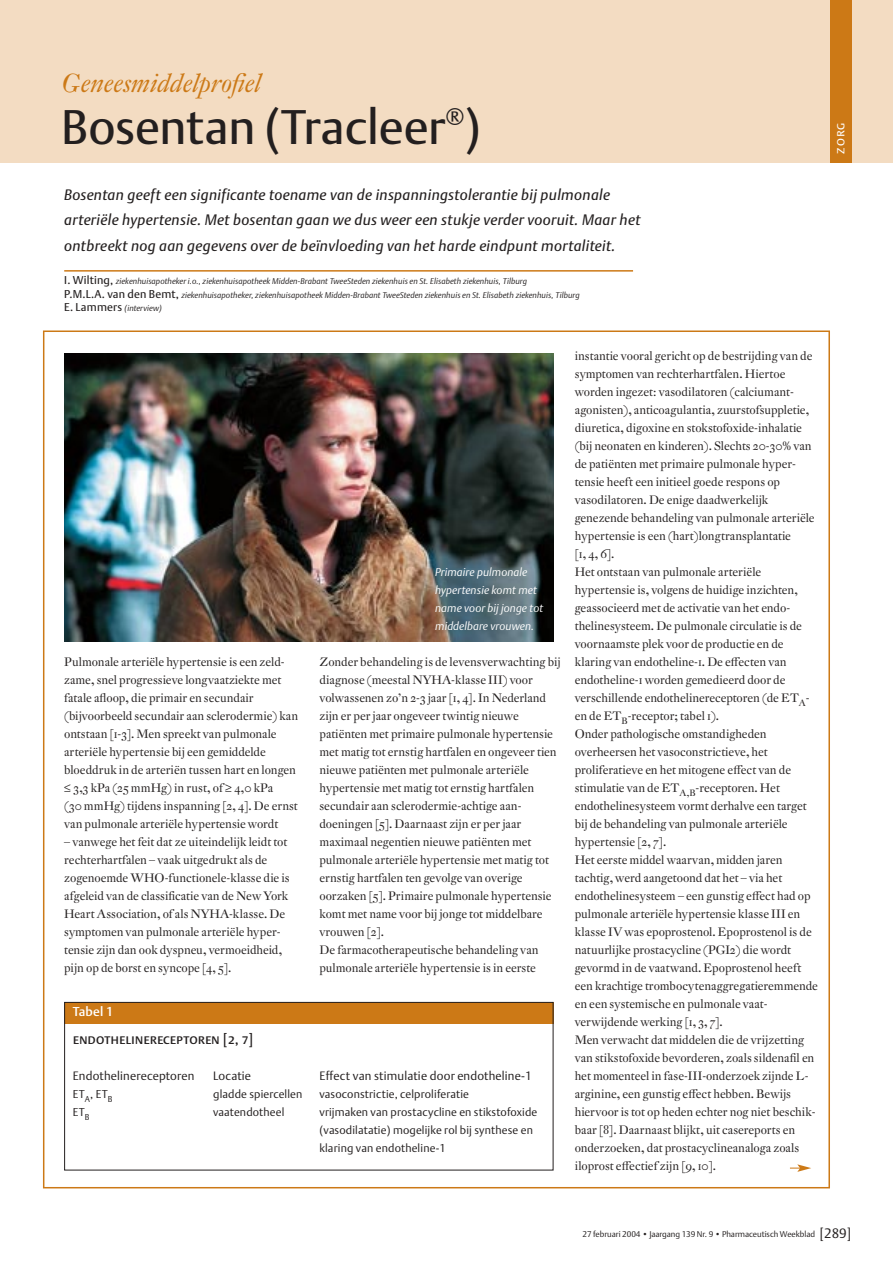
<style>
.page{position:relative;width:893px;height:1262px;background:#fff}
.page>*{position:absolute;margin:0;border:0;box-sizing:border-box;transform-origin:0 0}
.t1{font:48px "DTL Argo T";color:#231f1f}
.t2{font:italic 25.5px "DTL Fleischmann SD";color:#cc7916}
.t3{font:italic 15px/25.5px "DTL Argo T";letter-spacing:.025em;color:#231f1f}
.t4{font:14.25px "DTL Argo T Caps";letter-spacing:-.005em;color:#231f1f}
.t5{font:300 13.5px "DTL Argo T Caps";color:#fff}
.t6{font:700 12.75px "DTL Argo TNS";letter-spacing:.01em;color:#fff}
.t7{font:12px/18px "DTL Fleischmann SD";color:#231f1f}
.t8{font:12px "DTL Argo TNS";letter-spacing:.015em;color:#231f1f}
.t9{font:11.25px/18px "DTL Argo TNS";letter-spacing:.015em;color:#231f1f}
.t10{font:italic 11.25px/18px "DTL Argo TNS";letter-spacing:.01em;color:#fff}
.t11{font:italic 8.25px/13.5px "DTL Argo TNS";letter-spacing:.01em;color:#231f1f}
.t12{font:8.25px "DTL Argo TNS";color:#231f1f}
.s1{font-family:"DTL Fleischmann D Alt"}
.s2{font-family:"DTL Argo T";font-style:normal;font-size:11.25px}
.s3{font-size:13.5px}
</style>
<div class="page">
<div style="left:0;top:0;width:892px;height:162px;background:#f3dcc2"></div>
<div style="left:830px;top:0;width:21px;height:162px;background:#cc7916"></div>
<div style="left:64px;top:1002px;width:489px;height:21px;background:#cc7916"></div>
<div style="left:64px;top:1002px;width:489px;height:168px;border:1px solid #231f1f"></div>
<img style="left:64px;top:353px;width:489px;height:288px">
<hr style="left:64px;top:270px;width:569px;height:2px;background:#cc7916">
<svg style="left:790px;top:1164px;width:21px;height:7px"></svg>
<h2 class="t2" style="left:61px;top:74px;width:201px">Geneesmiddelpro<span class="s1">G</span>el</h2>
<h1 class="t1" style="left:61px;top:107px;width:421px">Bosentan (Tracleer<sup>®</sup>)</h1>
<p class="t3" style="left:64px;top:183px;width:577px">Bosentan geeft een significante toename van de inspanningstolerantie bij pulmonale arteriële hypertensie. Met bosentan gaan we dus weer een stukje verder vooruit. Maar het ontbreekt nog aan gegevens over de beïnvloeding van het harde eindpunt mortaliteit.</p>
<p class="t11" style="left:64px;top:275px;width:517px"><span class="s2">I. Wilting,</span> ziekenhuisapotheker i.o., ziekenhuisapotheek Midden-Brabant TweeSteden ziekenhuis en St. Elisabeth ziekenhuis, Tilburg<br><span class="s2">P.M.L.A. van den Bemt,</span> ziekenhuisapotheker, ziekenhuisapotheek Midden-Brabant TweeSteden ziekenhuis en St. Elisabeth ziekenhuis, Tilburg<br><span class="s2">E. Lammers</span> (interview)</p>
<p class="t7" style="left:64px;top:655px;width:235px">Pulmonale arteriële hypertensie is een zeld&shy;zame, snel progressieve longvaatziekte met fatale a<span class="s1">H</span>oop, die primair en secundair (bijvoorbeeld secundair aan sclerodermie) kan ontstaan [1-3]. Men spreekt van pulmonale arteriële hypertensie bij een gemiddelde bloeddruk in de arteriën tussen hart en longen ≤ 3,3 kPa (25 mmHg) in rust, of ≥ 4,0 kPa<br>(30 mmHg) tijdens inspanning [2, 4]. De ernst van pulmonale arteriële hypertensie wordt</p>
<p class="t7" style="left:64px;top:835px;width:227px">– vanwege het feit dat ze uiteindelijk leidt tot rechterhartfalen – vaak uitgedrukt als de zogenoemde WHO-functionele-klasse die is afgeleid van de classi<span class="s1">G</span>catie van de New York Heart Association, of als NYHA-klasse. De symptomen van pulmonale arteriële hyper&shy;tensie zijn dan ook dyspneu, vermoeidheid, pijn op de borst en syncope [4, 5].</p>
<p class="t10" style="left:435px;top:564px;width:109px">Primaire pulmonale hypertensie komt met name voor bij jonge tot middelbare vrouwen.</p>
<p class="t7" style="left:319px;top:655px;width:242px">Zonder behandeling is de levensverwachting bij diagnose (meestal NYHA-klasse III) voor volwassenen zo’n 2-3 jaar [1, 4]. In Nederland zijn er per jaar ongeveer twintig nieuwe patiënten met primaire pulmonale hypertensie met matig tot ernstig hartfalen en ongeveer tien nieuwe patiënten met pulmonale arteriële hypertensie met matig tot ernstig hartfalen secundair aan sclerodermie-achtige aan&shy;doeningen [5]. Daarnaast zijn er per jaar maximaal negentien nieuwe patiënten met pulmonale arteriële hypertensie met matig tot ernstig hartfalen ten gevolge van overige oorzaken [5]. Primaire pulmonale hypertensie komt met name voor bij jonge tot middelbare vrouwen [2].<br>De farmacotherapeutische behandeling van pulmonale arteriële hypertensie is in eerste</p>
<p class="t6" style="left:73px;top:1006px;width:42px">Tabel 1</p>
<p class="t4" style="left:73px;top:1031px;width:182px">endothelinereceptoren [2, 7]</p>
<p class="t8" style="left:73px;top:1071px;width:123px">Endothelinereceptoren</p>
<p class="t8" style="left:213px;top:1071px;width:40px">Locatie</p>
<p class="t8" style="left:319px;top:1071px;width:214px">Effect van stimulatie door endotheline-1</p>
<p class="t9" style="left:73px;top:1086px;width:41px">ET<sub>A</sub>, ET<sub>B</sub></p>
<p class="t9" style="left:213px;top:1086px;width:91px">gladde spiercellen</p>
<p class="t9" style="left:319px;top:1086px;width:151px">vasoconstrictie, celproliferatie</p>
<p class="t9" style="left:73px;top:1104px;width:18px">ET<sub>B</sub></p>
<p class="t9" style="left:213px;top:1104px;width:73px">vaatendotheel</p>
<p class="t9" style="left:319px;top:1104px;width:219px">vrijmaken van prostacycline en stikstofoxide (vasodilatatie) mogelijke rol bij synthese en klaring van endotheline-1</p>
<p class="t7" style="left:574px;top:349px;width:245px">instantie vooral gericht op de bestrijding van de symptomen van rechterhartfalen. Hiertoe worden ingezet: vasodilatoren (calciumant&shy;agonisten), anticoagulantia, zuurstofsuppletie, diuretica, digoxine en stokstofoxide-inhalatie (bij neonaten en kinderen). Slechts 20-30% van de patiënten met primaire pulmonale hyper&shy;tensie heeft een initieel goede respons op vasodilatoren. De enige daadwerkelijk genezende behandeling van pulmonale arteriële hypertensie is een (hart)longtransplantatie<br>[1, 4, 6].<br>Het ontstaan van pulmonale arteriële hypertensie is, volgens de huidige inzichten, geassocieerd met de activatie van het endo&shy;thelinesysteem. De pulmonale circulatie is de voornaamste plek voor de productie en de klaring van endotheline-1. De e<span class="s1">f</span>ecten van endotheline-1 worden gemedieerd door de verschillende endothelinereceptoren (de ET<sub>A&shy;</sub>en de ET<sub>B</sub>-receptor; tabel 1).<br>Onder pathologische omstandigheden overheersen het vasoconstrictieve, het proliferatieve en het mitogene e<span class="s1">f</span>ect van de stimulatie van de ET<sub>A,B</sub>-receptoren. Het endothelinesysteem vormt derhalve een target bij de behandeling van pulmonale arteriële hypertensie [2, 7].<br>Het eerste middel waarvan, midden jaren tachtig, werd aangetoond dat het – via het endothelinesysteem – een gunstig e<span class="s1">f</span>ect had op pulmonale arteriële hypertensie klasse III en klasse IV was epoprostenol. Epoprostenol is de natuurlijke prostacycline (PGI2) die wordt gevormd in de vaatwand. Epoprostenol heeft een krachtige trombocytenaggregatieremmende en een systemische en pulmonale vaat&shy;verwijdende werking [1, 3, 7].<br>Men verwacht dat middelen die de vrijzetting van stikstofoxide bevorderen, zoals sildena<span class="s1">G</span>l en het momenteel in fase-III-onderzoek zijnde L&shy;arginine, een gunstig e<span class="s1">f</span>ect hebben. Bewijs hiervoor is tot op heden echter nog niet beschik&shy;baar [8]. Daarnaast blijkt, uit casereports en onderzoeken, dat prostacyclineanaloga zoals iloprost e<span class="s1">f</span>ectief zijn [9, 10].</p>
<p class="t5" style="left:831px;top:153px;width:32px;rotate:-90deg">zorg</p>
<p class="t12" style="left:582px;top:1231px;width:270px">27 februari 2004 • Jaargang 139 Nr. 9 • Pharmaceutisch Weekblad <span class="s3">[289]</span></p>
</div>
